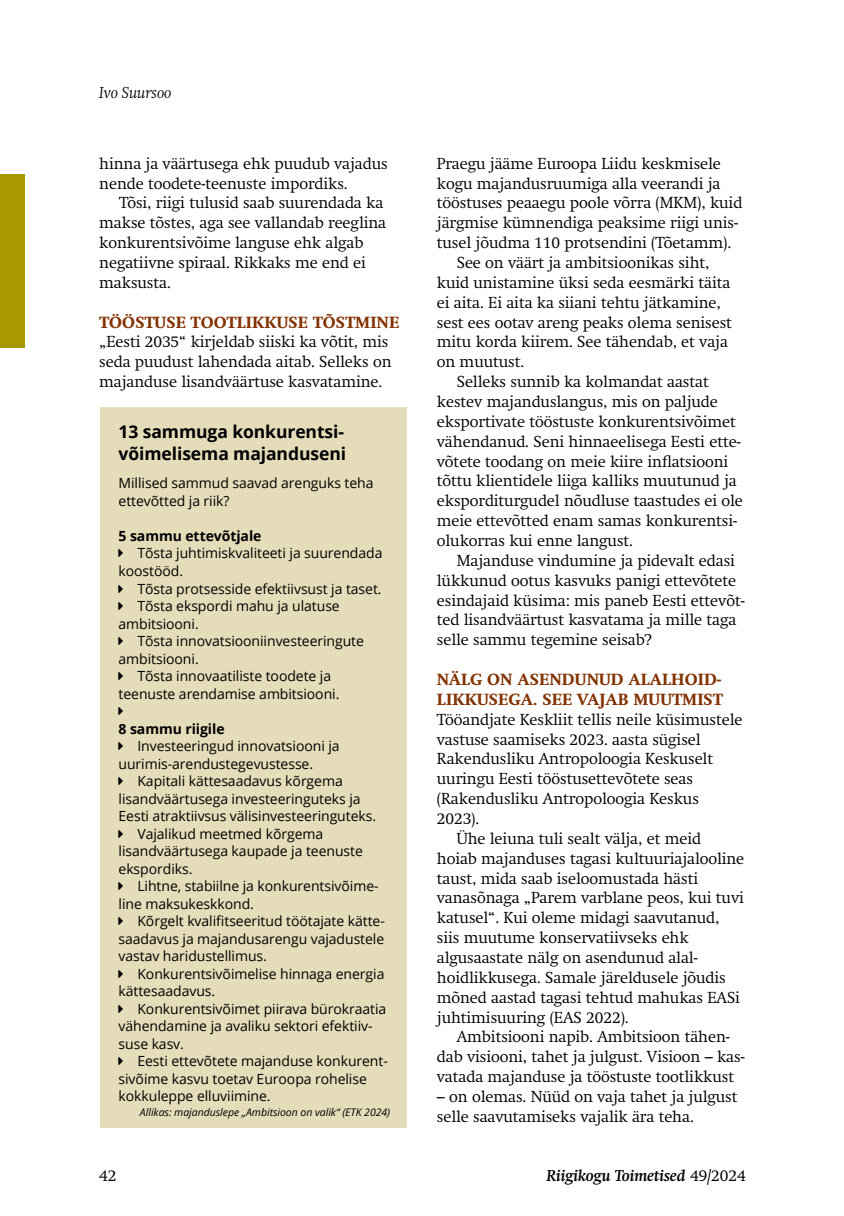
<style>
.page{position:relative;width:844px;height:1216px;background:#fff}
.page>*{position:absolute;margin:0;border:0;box-sizing:border-box;transform-origin:0 0}
.t1{font:700 17.5px/21px "Open Sans";letter-spacing:-.005em;color:#000}
.t2{font:300 15.75px/19.8px "Swift";letter-spacing:-.005em;color:#000}
.t3{font:800 15.75px/19.8px "Swift";letter-spacing:.01em;color:#833200}
.t4{font:italic 700 15.75px "Swift";letter-spacing:-.005em;color:#000}
.t5{font:italic 300 15.75px "Swift";letter-spacing:-.005em;color:#000}
.t6{font:14px/17.5px "Open Sans";letter-spacing:-.005em;color:#000}
.t7{font:700 14px "Open Sans";letter-spacing:-.005em;color:#000}
.t8{font:italic 10.5px "Open Sans";letter-spacing:-.005em;color:#000}
.s1{font-weight:300;font-style:normal}
</style>
<div class="page">
<div style="left:100px;top:407px;width:307px;height:720px;background:#e5ddb9"></div>
<div style="left:0;top:174px;width:25px;height:173px;background:#a99801"></div>
<p class="t5" style="left:99px;top:83px;width:74px">Ivo Suursoo</p>
<p class="t2" style="left:99px;top:153px;width:290px">hinna ja väärtusega ehk puudub vajadus nende toodete-teenuste impordiks.</p>
<p class="t2" style="left:99px;top:193px;width:288px;text-indent:20px">Tõsi, riigi tulusid saab suurendada ka makse tõstes, aga see vallandab reeglina konkurentsivõime languse ehk algab negatiivne spiraal. Rikkaks me end ei maksusta.</p>
<p class="t3" style="left:99px;top:312px;width:301px">TÖÖSTUSE TOOTLIKKUSE TÕSTMINE</p>
<p class="t2" style="left:99px;top:332px;width:294px">„Eesti 2035“ kirjeldab siiski ka võtit, mis seda puudust lahendada aitab. Selleks on majanduse lisandväärtuse kasvatamine.</p>
<p class="t1" style="left:118px;top:421px;width:229px">13 sammuga konkurentsi&shy;võimelisema majanduseni</p>
<p class="t6" style="left:118px;top:474px;width:256px">Millised sammud saavad arenguks teha ettevõtted ja riik?</p>
<p class="t7" style="left:118px;top:526px;width:144px">5 sammu ettevõtjale</p>
<p class="t6" style="left:118px;top:544px;width:265px;text-indent:19px">Tõsta juhtimiskvaliteeti ja suurendada koostööd.</p>
<p class="t6" style="left:137px;top:579px;width:245px">Tõsta protsesside efektiivsust ja taset.</p>
<p class="t6" style="left:137px;top:597px;width:204px">Tõsta ekspordi mahu ja ulatuse</p>
<p class="t6" style="left:118px;top:614px;width:82px">ambitsiooni.</p>
<p class="t6" style="left:137px;top:632px;width:228px">Tõsta innovatsiooniinvesteeringute</p>
<p class="t6" style="left:118px;top:649px;width:82px">ambitsiooni.</p>
<p class="t6" style="left:137px;top:667px;width:195px">Tõsta innovaatiliste toodete ja</p>
<p class="t6" style="left:118px;top:684px;width:222px">teenuste arendamise ambitsiooni.</p>
<p class="t7" style="left:118px;top:718px;width:108px">8 sammu riigile</p>
<p class="t6" style="left:118px;top:737px;width:222px;text-indent:19px">Investeeringud innovatsiooni ja uurimis-arendustegevustesse.</p>
<p class="t6" style="left:137px;top:772px;width:207px">Kapitali kättesaadavus kõrgema</p>
<p class="t6" style="left:118px;top:789px;width:243px">lisandväärtusega investeeringuteks ja</p>
<p class="t6" style="left:118px;top:807px;width:259px">Eesti atraktiivsus välisinvesteeringuteks.</p>
<p class="t6" style="left:137px;top:824px;width:187px">Vajalikud meetmed kõrgema</p>
<p class="t6" style="left:118px;top:842px;width:246px">lisandväärtusega kaupade ja teenuste</p>
<p class="t6" style="left:118px;top:859px;width:75px">ekspordiks.</p>
<p class="t6" style="left:137px;top:877px;width:243px">Lihtne, stabiilne ja konkurentsivõime-</p>
<p class="t6" style="left:118px;top:894px;width:137px">line maksukeskkond.</p>
<p class="t6" style="left:137px;top:912px;width:249px">Kõrgelt kvalifitseeritud töötajate kätte-</p>
<p class="t6" style="left:118px;top:929px;width:267px">saadavus ja majandusarengu vajadustele</p>
<p class="t6" style="left:118px;top:947px;width:150px">vastav haridustellimus.</p>
<p class="t6" style="left:137px;top:964px;width:248px">Konkurentsivõimelise hinnaga energia</p>
<p class="t6" style="left:118px;top:982px;width:98px">kättesaadavus.</p>
<p class="t6" style="left:137px;top:999px;width:250px">Konkurentsivõimet piirava bürokraatia</p>
<p class="t6" style="left:118px;top:1017px;width:255px">vähendamine ja avaliku sektori efektiiv-</p>
<p class="t6" style="left:118px;top:1034px;width:67px">suse kasv.</p>
<p class="t6" style="left:137px;top:1052px;width:252px">Eesti ettevõtete majanduse konkurent-</p>
<p class="t6" style="left:118px;top:1069px;width:250px">sivõime kasvu toetav Euroopa rohelise</p>
<p class="t6" style="left:118px;top:1087px;width:153px">kokkuleppe elluviimine.</p>
<p class="t8" style="left:140px;top:1104px;width:252px">Allikas: majanduslepe „Ambitsioon on valik“ (ETK 2024)</p>
<p class="t2" style="left:437px;top:153px;width:285px">Praegu jääme Euroopa Liidu keskmisele</p>
<p class="t2" style="left:437px;top:173px;width:285px">kogu majandusruumiga alla veerandi ja</p>
<p class="t2" style="left:437px;top:193px;width:307px">tööstuses peaaegu poole võrra (MKM), kuid</p>
<p class="t2" style="left:437px;top:213px;width:302px">järgmise kümnendiga peaksime riigi unis-</p>
<p class="t2" style="left:437px;top:233px;width:296px">tusel jõudma 110 protsendini (Tõetamm).</p>
<p class="t2" style="left:456px;top:253px;width:254px">See on väärt ja ambitsioonikas siht,</p>
<p class="t2" style="left:437px;top:273px;width:295px">kuid unistamine üksi seda eesmärki täita</p>
<p class="t2" style="left:437px;top:292px;width:285px">ei aita. Ei aita ka siiani tehtu jätkamine,</p>
<p class="t2" style="left:437px;top:312px;width:296px">sest ees ootav areng peaks olema senisest</p>
<p class="t2" style="left:437px;top:332px;width:292px">mitu korda kiirem. See tähendab, et vaja</p>
<p class="t2" style="left:437px;top:352px;width:89px">on muutust.</p>
<p class="t2" style="left:456px;top:372px;width:253px">Selleks sunnib ka kolmandat aastat</p>
<p class="t2" style="left:437px;top:392px;width:282px">kestev majanduslangus, mis on paljude</p>
<p class="t2" style="left:437px;top:411px;width:300px">eksportivate tööstuste konkurentsivõimet</p>
<p class="t2" style="left:437px;top:431px;width:305px">vähendanud. Seni hinnaeelisega Eesti ette-</p>
<p class="t2" style="left:437px;top:451px;width:293px">võtete toodang on meie kiire inflatsiooni</p>
<p class="t2" style="left:437px;top:471px;width:301px">tõttu klientidele liiga kalliks muutunud ja</p>
<p class="t2" style="left:437px;top:491px;width:307px">eksporditurgudel nõudluse taastudes ei ole</p>
<p class="t2" style="left:437px;top:511px;width:301px">meie ettevõtted enam samas konkurentsi-</p>
<p class="t2" style="left:437px;top:531px;width:198px">olukorras kui enne langust.</p>
<p class="t2" style="left:456px;top:550px;width:280px">Majanduse vindumine ja pidevalt edasi</p>
<p class="t2" style="left:437px;top:570px;width:301px">lükkunud ootus kasvuks panigi ettevõtete</p>
<p class="t2" style="left:437px;top:590px;width:309px">esindajaid küsima: mis paneb Eesti ettevõt-</p>
<p class="t2" style="left:437px;top:610px;width:301px">ted lisandväärtust kasvatama ja mille taga</p>
<p class="t2" style="left:437px;top:630px;width:216px">selle sammu tegemine seisab?</p>
<p class="t3" style="left:437px;top:669px;width:287px">NÄLG ON ASENDUNUD ALALHOID-<br>LIKKUSEGA. SEE VAJAB MUUTMIST</p>
<p class="t2" style="left:437px;top:709px;width:307px">Tööandjate Keskliit tellis neile küsimustele</p>
<p class="t2" style="left:437px;top:729px;width:265px">vastuse saamiseks 2023. aasta sügisel</p>
<p class="t2" style="left:437px;top:749px;width:278px">Rakendusliku Antropoloogia Keskuselt</p>
<p class="t2" style="left:437px;top:769px;width:257px">uuringu Eesti tööstusettevõtete seas</p>
<p class="t2" style="left:437px;top:789px;width:263px">(Rakendusliku Antropoloogia Keskus</p>
<p class="t2" style="left:437px;top:808px;width:44px">2023).</p>
<p class="t2" style="left:456px;top:828px;width:246px">Ühe leiuna tuli sealt välja, et meid</p>
<p class="t2" style="left:437px;top:848px;width:309px">hoiab majanduses tagasi kultuuriajalooline</p>
<p class="t2" style="left:437px;top:868px;width:263px">taust, mida saab iseloomustada hästi</p>
<p class="t2" style="left:437px;top:888px;width:308px">vanasõnaga „Parem varblane peos, kui tuvi</p>
<p class="t2" style="left:437px;top:908px;width:284px">katusel“. Kui oleme midagi saavutanud,</p>
<p class="t2" style="left:437px;top:927px;width:253px">siis muutume konservatiivseks ehk</p>
<p class="t2" style="left:437px;top:947px;width:262px">algusaastate nälg on asendunud alal-</p>
<p class="t2" style="left:437px;top:967px;width:290px">hoidlikkusega. Samale järeldusele jõudis</p>
<p class="t2" style="left:437px;top:987px;width:304px">mõned aastad tagasi tehtud mahukas EASi</p>
<p class="t2" style="left:437px;top:1007px;width:193px">juhtimisuuring (EAS 2022).</p>
<p class="t2" style="left:456px;top:1027px;width:274px">Ambitsiooni napib. Ambitsioon tähen-</p>
<p class="t2" style="left:437px;top:1046px;width:309px">dab visiooni, tahet ja julgust. Visioon – kas-</p>
<p class="t2" style="left:437px;top:1066px;width:298px">vatada majanduse ja tööstuste tootlikkust</p>
<p class="t2" style="left:437px;top:1086px;width:302px">– on olemas. Nüüd on vaja tahet ja julgust selle saavutamiseks vajalik ära teha.</p>
<p class="t2" style="left:99px;top:1165px;width:19px">42</p>
<p class="t4" style="left:546px;top:1166px;width:200px">Riigikogu Toimetised <span class="s1">49/2024</span></p>
</div>
